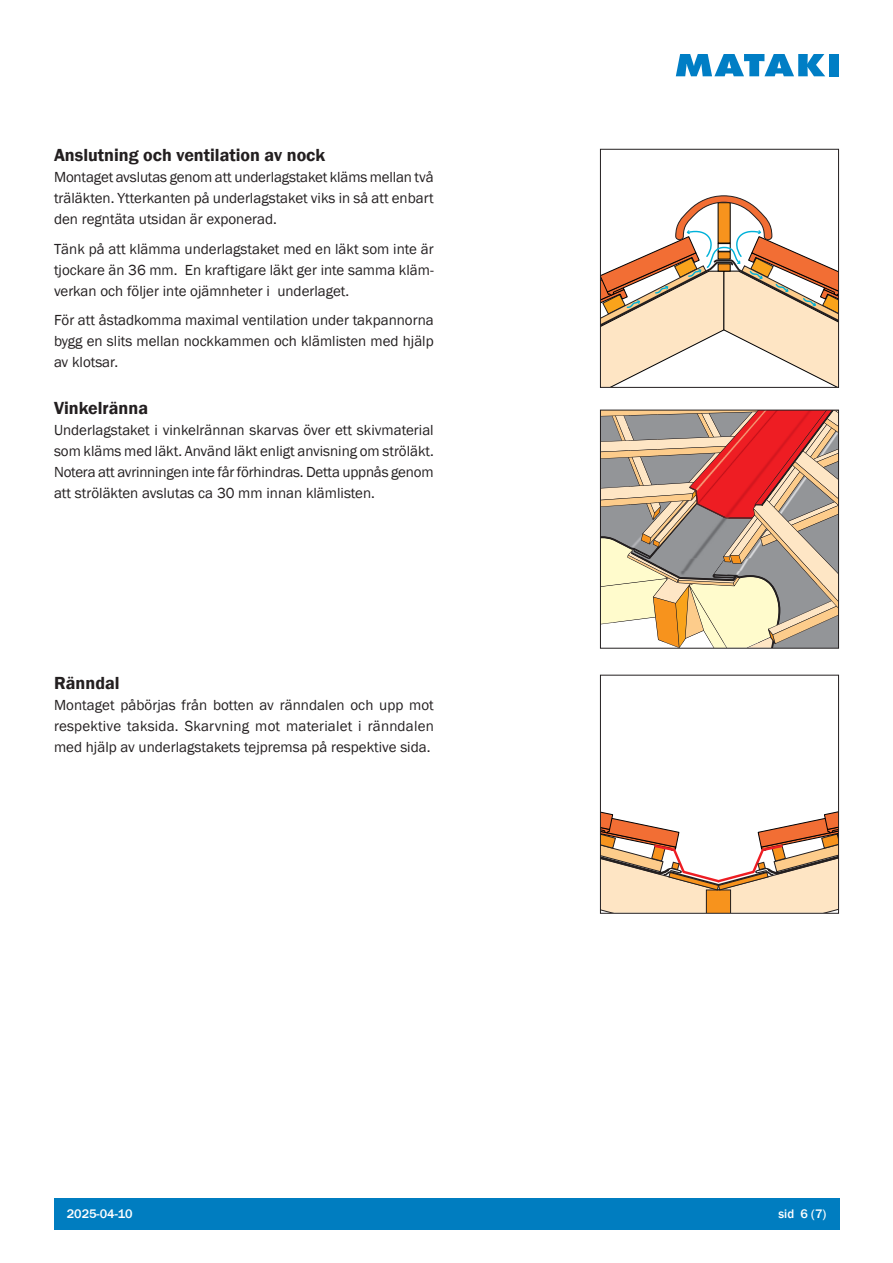
<style>
.page{position:relative;width:893px;height:1263px;background:#fff}
.page>*{position:absolute;margin:0;border:0;box-sizing:border-box;transform-origin:0 0}
.t1{font:600 18px "Franklin Gothic";color:#231f20}
.t2{font:15px/21px "Franklin Gothic";color:#231f20;text-align:justify}
.t3{font:500 12.75px "Franklin Gothic";color:#fff}
</style>
<div class="page">
<div style="left:54px;top:1198px;width:785px;height:32px;background:#007dc0"></div>
<svg style="left:676px;top:54px;width:149px;height:22px"></svg>
<div style="left:829px;top:54px;width:10px;height:22px;background:#007ec5"></div>
<svg style="left:602px;top:196px;width:235px;height:190px"></svg>
<div style="left:600px;top:149px;width:239px;height:239px;border:1px solid #231f20"></div>
<svg style="left:602px;top:412px;width:235px;height:235px;background:#caa38f"></svg>
<div style="left:600px;top:410px;width:239px;height:239px;border:1px solid #231f20"></div>
<svg style="left:602px;top:811px;width:235px;height:101px"></svg>
<div style="left:600px;top:675px;width:239px;height:239px;border:1px solid #231f20"></div>
<p class="t1" style="left:54px;top:144px;width:273px">Anslutning och ventilation av nock</p>
<p class="t2" style="left:54px;top:167px;width:381px">Montaget avslutas genom att underlagstaket kläms mellan två träläkten. Ytterkanten på underlagstaket viks in så att enbart den regntäta utsidan är exponerad.</p>
<p class="t2" style="left:54px;top:239px;width:381px">Tänk på att klämma underlagstaket med en läkt som inte är tjockare än 36 mm. En kraftigare läkt ger inte samma kläm&shy;verkan och följer inte ojämnheter i underlaget.</p>
<p class="t2" style="left:54px;top:310px;width:381px">För att åstadkomma maximal ventilation under takpannorna bygg en slits mellan nockkammen och klämlisten med hjälp av klotsar.</p>
<p class="t1" style="left:54px;top:397px;width:96px">Vinkelränna</p>
<p class="t2" style="left:54px;top:420px;width:381px">Underlagstaket i vinkelrännan skarvas över ett skivmaterial som kläms med läkt. Använd läkt enligt anvisning om ströläkt.<br>Notera att avrinningen inte får förhindras. Detta uppnås genom att ströläkten avslutas ca 30 mm innan klämlisten.</p>
<p class="t1" style="left:54px;top:672px;width:67px">Ränndal</p>
<p class="t2" style="left:54px;top:694px;width:381px">Montaget påbörjas från botten av ränndalen och upp mot respektive taksida. Skarvning mot materialet i ränndalen med hjälp av underlagstakets tejpremsa på respektive sida.</p>
<p class="t3" style="left:67px;top:1206px;width:67px">2025-04-10</p>
<p class="t3" style="left:778px;top:1206px;width:49px">sid 6 (7)</p>
</div>
